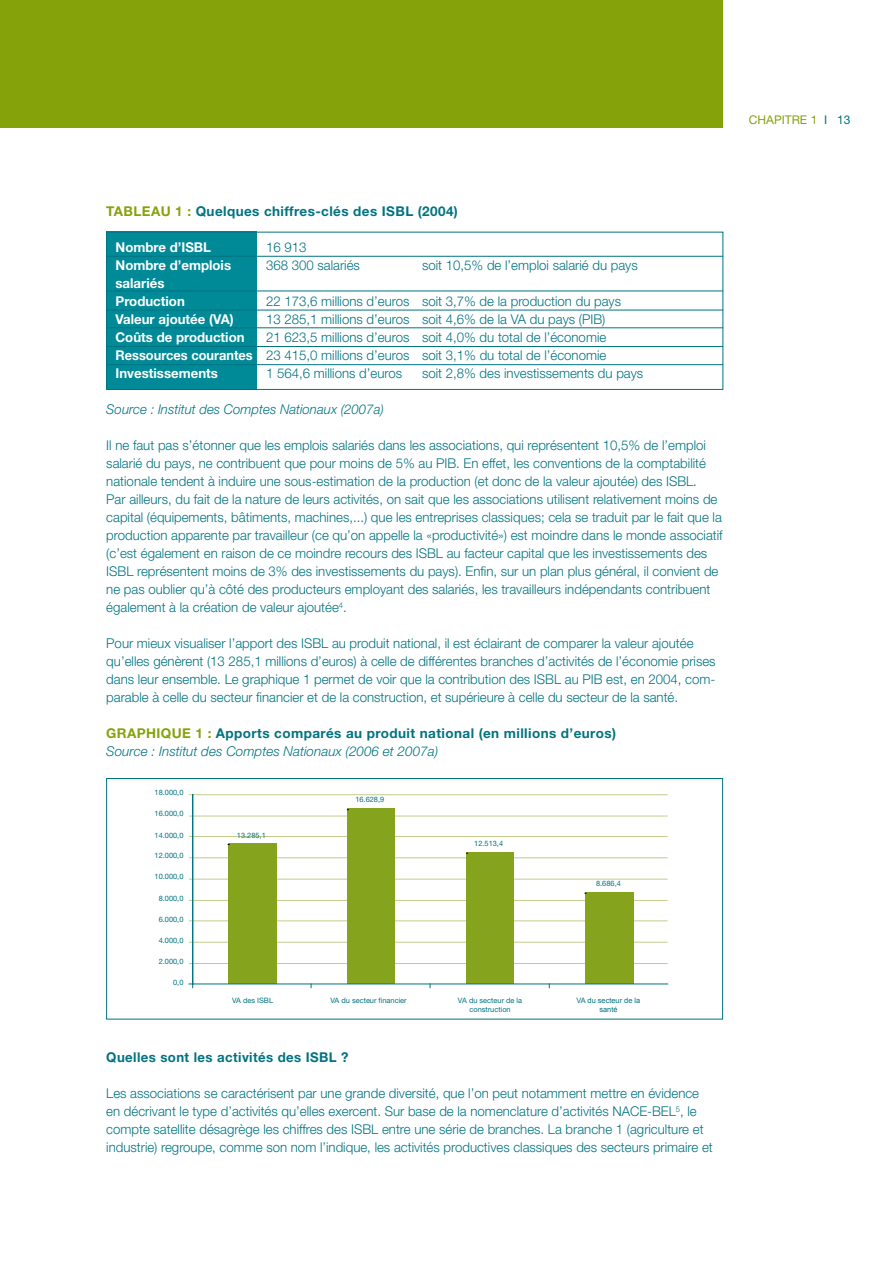
<style>
.page{position:relative;width:893px;height:1263px;background:#fff}
.page>*{position:absolute;margin:0;border:0;box-sizing:border-box;transform-origin:0 0}
.t1{font:300 13.5px/18px "Helvetica Neue";color:#007381}
.t2{font:700 13.5px/18px "Helvetica Neue";letter-spacing:.03em;color:#007381}
.t3{font:700 13.5px/18px "Helvetica Neue";color:#fff}
.t4{font:italic 300 13.5px "Helvetica Neue";color:#007381}
.t5{font:700 13.5px "Helvetica Neue";color:#86a20b}
.t6{font:12px "Helvetica Neue";color:#86a20b}
.t7{font:7.35px/8.9px "Helvetica Neue";color:#007381;text-align:center}
.t8{font:7.35px/8.9px "Arial";color:#007381;text-align:center}
.s1{color:#007381}
.s2{color:#86a20b}
.s3{font-weight:700;color:#fff}
.s4{font-weight:300;font-style:italic}
</style>
<div class="page">
<div style="left:0;top:0;width:723px;height:128px;background:#86a20b"></div>
<div style="left:107px;top:232px;width:150px;height:158px;background:#008a97"></div>
<div style="left:106px;top:232px;width:617px;height:158px;border:1px solid #007381"></div>
<hr style="left:189px;top:963px;width:479px;height:1px;background:#c1cd8c">
<hr style="left:189px;top:942px;width:479px;height:1px;background:#c1cd8c">
<hr style="left:189px;top:920px;width:479px;height:1px;background:#c1cd8c">
<hr style="left:189px;top:900px;width:479px;height:1px;background:#c1cd8c">
<hr style="left:189px;top:879px;width:479px;height:1px;background:#c1cd8c">
<hr style="left:189px;top:857px;width:479px;height:1px;background:#c1cd8c">
<hr style="left:189px;top:836px;width:479px;height:1px;background:#c1cd8c">
<hr style="left:189px;top:816px;width:479px;height:1px;background:#c1cd8c">
<hr style="left:189px;top:794px;width:479px;height:1px;background:#c1cd8c">
<div style="left:228px;top:843px;width:48px;height:141px;background:#86a31e"></div>
<div style="left:347px;top:808px;width:48px;height:176px;background:#86a31e"></div>
<div style="left:467px;top:852px;width:47px;height:132px;background:#86a31e"></div>
<div style="left:585px;top:892px;width:48px;height:92px;background:#86a31e"></div>
<hr style="left:193px;top:984px;width:475px;height:1px;background:#007381">
<hr style="left:192px;top:794px;width:1px;height:191px;background:#007381">
<div style="left:106px;top:778px;width:617px;height:241px;border:1px solid #007381"></div>
<hr style="left:107px;top:256px;width:616px;height:1px;background:#007381">
<hr style="left:107px;top:291px;width:616px;height:1px;background:#007381">
<hr style="left:107px;top:310px;width:616px;height:1px;background:#007381">
<hr style="left:107px;top:327px;width:616px;height:1px;background:#007381">
<hr style="left:107px;top:346px;width:616px;height:1px;background:#007381">
<hr style="left:107px;top:364px;width:616px;height:1px;background:#007381">
<p class="t6" style="left:749px;top:113px;width:103px">chapitre 1 <span class="s1">I 13</span></p>
<p class="t5" style="left:106px;top:203px;width:11px">Tableau</p>
<p class="t2" style="left:175px;top:202px;width:284px"><span class="s2">1 :</span> Quelques chiffres-clés des ISBL (2004)</p>
<p class="t3" style="left:116px;top:238px;width:97px">Nombre d’ISBL</p>
<p class="t1" style="left:266px;top:238px;width:42px">16 913</p>
<p class="t3" style="left:116px;top:256px;width:117px">Nombre d’emplois</p>
<p class="t1" style="left:266px;top:256px;width:95px">368 300 salariés</p>
<p class="t1" style="left:422px;top:256px;width:217px">soit 10,5% de l’emploi salarié du pays</p>
<p class="t3" style="left:116px;top:274px;width:71px">salariés<br>Production</p>
<p class="t1" style="left:266px;top:292px;width:356px">22 173,6 millions d’euros soit 3,7% de la production du pays</p>
<p class="t3" style="left:116px;top:310px;width:120px">Valeur ajoutée (VA)</p>
<p class="t1" style="left:266px;top:310px;width:341px">13 285,1 millions d’euros soit 4,6% de la VA du pays (PIB)</p>
<p class="t3" style="left:116px;top:328px;width:131px">Coûts de production</p>
<p class="t1" style="left:116px;top:328px;width:492px;text-align:justify;text-indent:150px">21 623,5 millions d’euros soit 4,0% du total de l’économie <span class="s3">Ressources courantes R</span>23 415,0 millions d’euros soit 3,1% du total de l’économie <span class="s3">Investissements</span></p>
<p class="t1" style="left:266px;top:364px;width:138px">1 564,6 millions d’euros</p>
<p class="t1" style="left:422px;top:364px;width:223px">soit 2,8% des investissements du pays</p>
<p class="t4" style="left:106px;top:401px;width:279px">Source : Institut des Comptes Nationaux (2007a)</p>
<p class="t1" style="left:106px;top:436px;width:618px">Il ne faut pas s’étonner que les emplois salariés dans les associations, qui représentent 10,5% de l’emploi salarié du pays, ne contribuent que pour moins de 5% au PIB. En effet, les conventions de la comptabilité nationale tendent à induire une sous-estimation de la production (et donc de la valeur ajoutée) des ISBL.<br>Par ailleurs, du fait de la nature de leurs activités, on sait que les associations utilisent relativement moins de capital (équipements, bâtiments, machines,...) que les entreprises classiques; cela se traduit par le fait que la production apparente par travailleur (ce qu’on appelle la «productivité») est moindre dans le monde associatif (c’est également en raison de ce moindre recours des ISBL au facteur capital que les investissements des ISBL représentent moins de 3% des investissements du pays). Enfin, sur un plan plus général, il convient de ne pas oublier qu’à côté des producteurs employant des salariés, les travailleurs indépendants contribuent également à la création de valeur ajoutée<sup>4</sup>.</p>
<p class="t1" style="left:106px;top:634px;width:611px">Pour mieux visualiser l’apport des ISBL au produit national, il est éclairant de comparer la valeur ajoutée qu’elles génèrent (13 285,1 millions d’euros) à celle de différentes branches d’activités de l’économie prises dans leur ensemble. Le graphique 1 permet de voir que la contribution des ISBL au PIB est, en 2004, com&shy;parable à celle du secteur financier et de la construction, et supérieure à celle du secteur de la santé.</p>
<p class="t2" style="left:106px;top:724px;width:511px;text-indent:89px"><span class="s2">1 :</span> Apports comparés au produit national (en millions d’euros)<br><span class="s4">Source : Institut des Comptes Nationaux (2006 et 2007a)</span></p>
<p class="t5" style="left:106px;top:725px;width:11px">gra</p>
<p class="t5" style="left:137px;top:725px;width:20px">phique</p>
<p class="t7" style="left:155px;top:788px;width:30px">18.000,0</p>
<p class="t7" style="left:155px;top:809px;width:30px">16.000,0</p>
<p class="t7" style="left:155px;top:830px;width:30px">14.000,0</p>
<p class="t7" style="left:155px;top:851px;width:30px">12.000,0</p>
<p class="t7" style="left:155px;top:872px;width:30px">10.000,0</p>
<p class="t7" style="left:159px;top:894px;width:26px">8.000,0</p>
<p class="t7" style="left:159px;top:915px;width:26px">6.000,0</p>
<p class="t7" style="left:159px;top:936px;width:26px">4.000,0</p>
<p class="t7" style="left:159px;top:957px;width:26px">2.000,0</p>
<p class="t7" style="left:173px;top:978px;width:12px">0,0</p>
<p class="t7" style="left:237px;top:830px;width:30px">13.285,1</p>
<p class="t7" style="left:355px;top:795px;width:30px">16.628,9</p>
<p class="t7" style="left:474px;top:838px;width:30px">12.513,4</p>
<p class="t7" style="left:596px;top:878px;width:26px">8.686,4</p>
<p class="t7" style="left:232px;top:996px;width:43px">VA des ISBL</p>
<p class="t7" style="left:330px;top:996px;width:78px">VA du secteur financier</p>
<p class="t7" style="left:458px;top:996px;width:66px">VA du secteur de la construction</p>
<p class="t8" style="left:577px;top:996px;width:65px">VA du secteur de la santé</p>
<p class="t2" style="left:106px;top:1048px;width:244px">Quelles sont les activités des ISBL ?</p>
<p class="t1" style="left:106px;top:1084px;width:608px">Les associations se caractérisent par une grande diversité, que l’on peut notamment mettre en évidence en décrivant le type d’activités qu’elles exercent. Sur base de la nomenclature d’activités NACE-BEL<sup>5</sup>, le compte satellite désagrège les chiffres des ISBL entre une série de branches. La branche 1 (agriculture et industrie) regroupe, comme son nom l’indique, les activités productives classiques des secteurs primaire et</p>
</div>
